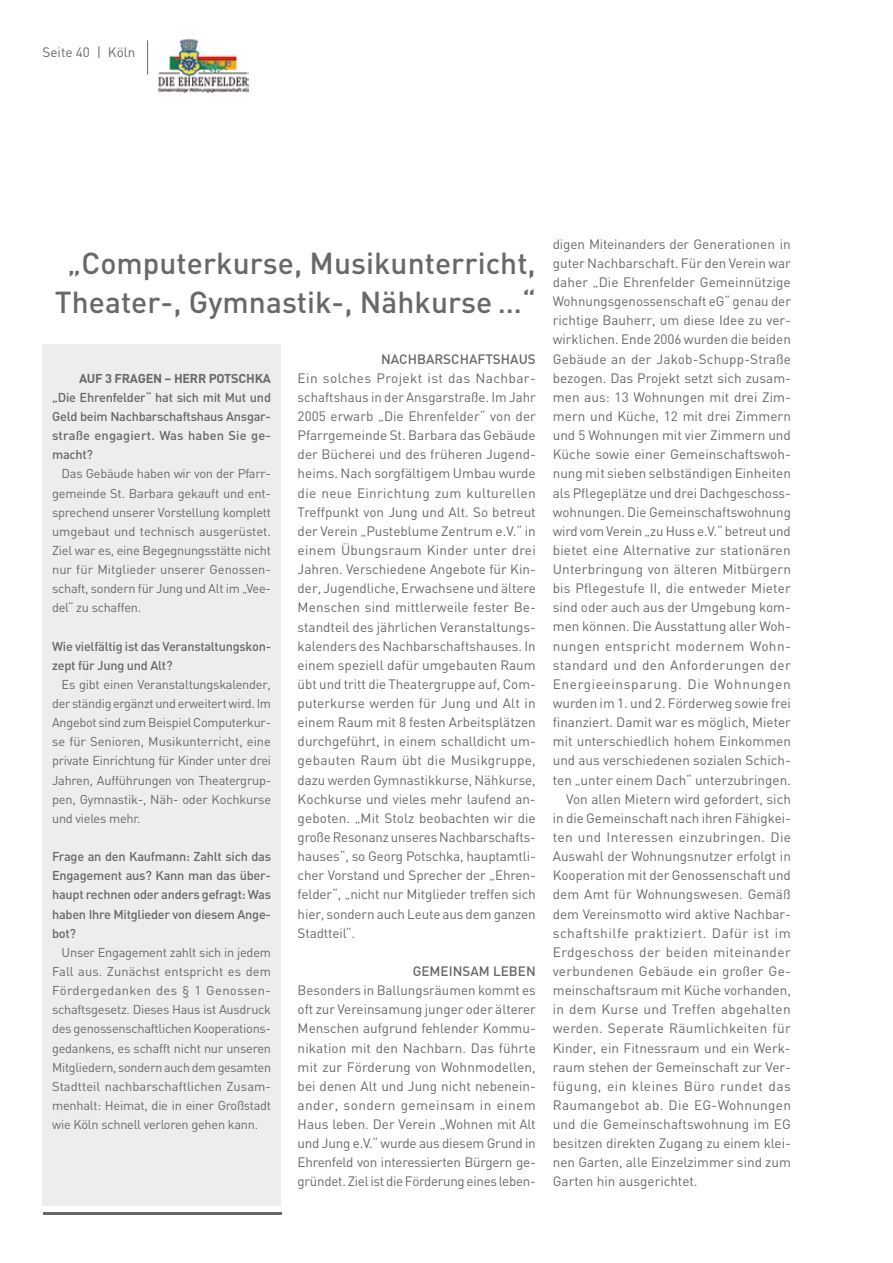
<style>
.page{position:relative;width:893px;height:1263px;background:#fff}
.page>*{position:absolute;margin:0;border:0;box-sizing:border-box;transform-origin:0 0}
.t1{font:500 30px/38.2px "DIN";color:#686868;text-align:center}
.t2{font:13.5px/19.2px "DIN";color:#686868;text-align:justify}
.t3{font:13.5px "DIN";letter-spacing:.02em;color:#686868}
.t4{font:13.5px "DIN";letter-spacing:.025em;color:#686868}
.t5{font:13.5px "DIN";letter-spacing:.035em;color:#686868}
.t6{font:500 13.5px "DIN";color:#686868}
.t7{font:13.5px "DIN";letter-spacing:.03em;color:#686868}
.t8{font:13.5px "DIN";letter-spacing:.04em;color:#686868}
.t9{font:12.75px/19.2px "DIN";letter-spacing:-.02em;color:#686868;text-align:justify}
.t10{font:500 12.75px/19.2px "DIN";letter-spacing:-.02em;color:#686868;text-align:justify}
.t11{font:700 12.75px "DIN";letter-spacing:-.02em;color:#686868}
</style>
<div class="page">
<hr style="left:147px;top:40px;width:1px;height:34px;background:#686868">
<div style="left:43px;top:344px;width:238px;height:861px;background:#ededed"></div>
<hr style="left:44px;top:1212px;width:238px;height:2px;background:#686868">
<img style="left:158px;top:38px;width:91px;height:55px">
<p class="t2" style="left:43px;top:43px;width:94px">Seite 40 | Köln</p>
<h1 class="t1" style="left:55px;top:243px;width:482px">„Computerkurse, Musikunterricht,<br>Theater-, Gymnastik-, Nähkurse …“</h1>
<p class="t11" style="left:79px;top:370px;width:193px">AUF 3 FRAGEN – HERR POTSCHKA</p>
<p class="t10" style="left:52px;top:387px;width:220px">„Die Ehrenfelder“ hat sich mit Mut und Geld beim Nachbarschaftshaus Ansgar&shy;straße engagiert. Was haben Sie ge&shy;macht?</p>
<p class="t9" style="left:52px;top:464px;width:220px;text-indent:10px">Das Gebäude haben wir von der Pfarr&shy;gemeinde St. Barbara gekauft und ent&shy;sprechend unserer Vorstellung komplett umgebaut und technisch ausgerüstet.<br>Ziel war es, eine Begegnungsstätte nicht nur für Mitglieder unserer Genossen&shy;schaft, sondern für Jung und Alt im „Vee&shy;del“ zu schaffen.</p>
<p class="t10" style="left:52px;top:636px;width:220px">Wie vielfältig ist das Veranstaltungskon&shy;zept für Jung und Alt?</p>
<p class="t9" style="left:52px;top:674px;width:221px;text-indent:10px">Es gibt einen Veranstaltungskalender, der ständig ergänzt und erweitert wird. Im Angebot sind zum Beispiel Computerkur&shy;se für Senioren, Musikunterricht, eine private Einrichtung für Kinder unter drei Jahren, Aufführungen von Theatergrup&shy;pen, Gymnastik-, Näh- oder Kochkurse und vieles mehr.</p>
<p class="t10" style="left:52px;top:846px;width:220px">Frage an den Kaufmann: Zahlt sich das Engagement aus? Kann man das über&shy;haupt rechnen oder anders gefragt: Was haben Ihre Mitglieder von diesem Ange&shy;bot?</p>
<p class="t9" style="left:52px;top:942px;width:221px;text-indent:10px">Unser Engagement zahlt sich in jedem Fall aus. Zunächst entspricht es dem Fördergedanken des § 1 Genossen&shy;schaftsgesetz. Dieses Haus ist Ausdruck des genossenschaftlichen Kooperations&shy;gedankens, es schafft nicht nur unseren Mitgliedern, sondern auch dem gesamten Stadtteil nachbarschaftlichen Zusam&shy;menhalt: Heimat, die in einer Großstadt wie Köln schnell verloren gehen kann.</p>
<p class="t6" style="left:381px;top:350px;width:156px">NACHBARSCHAFTSHAUS</p>
<p class="t2" style="left:298px;top:368px;width:240px">Ein solches Projekt ist das Nachbar&shy;schaftshaus in der Ansgarstraße. Im Jahr 2005 erwarb „Die Ehrenfelder“ von der Pfarrgemeinde St. Barbara das Gebäude der Bücherei und des früheren Jugend&shy;heims. Nach sorgfältigem Umbau wurde die neue Einrichtung zum kulturellen Treffpunkt von Jung und Alt. So betreut der Verein „Pusteblume Zentrum e.V.“ in einem Übungsraum Kinder unter drei Jahren. Verschiedene Angebote für Kin&shy;der, Jugendliche, Erwachsene und ältere Menschen sind mittlerweile fester Be&shy;standteil des jährlichen Veranstaltungs&shy;kalenders des Nachbarschaftshauses. In einem speziell dafür umgebauten Raum übt und tritt die Theatergruppe auf, Com&shy;puterkurse werden für Jung und Alt in einem Raum mit 8 festen Arbeitsplätzen durchgeführt, in einem schalldicht um&shy;gebauten Raum übt die Musikgruppe, dazu werden Gymnastikkurse, Nähkurse, Kochkurse und vieles mehr laufend an&shy;geboten. „Mit Stolz beobachten wir die große Resonanz unseres Nachbarschafts&shy;hauses“, so Georg Potschka, hauptamtli&shy;cher Vorstand und Sprecher der „Ehren&shy;felder“, „nicht nur Mitglieder treffen sich hier, sondern auch Leute aus dem ganzen Stadtteil“.</p>
<p class="t6" style="left:413px;top:962px;width:125px">GEMEINSAM LEBEN</p>
<p class="t2" style="left:298px;top:980px;width:240px">Besonders in Ballungsräumen kommt es oft zur Vereinsamung junger oder älterer Menschen aufgrund fehlender Kommu&shy;nikation mit den Nachbarn. Das führte mit zur Förderung von Wohnmodellen, bei denen Alt und Jung nicht nebenein&shy;ander, sondern gemeinsam in einem Haus leben. Der Verein „Wohnen mit Alt und Jung e.V.“ wurde aus diesem Grund in Ehrenfeld von interessierten Bürgern ge&shy;gründet. Ziel ist die Förderung eines leben-</p>
<p class="t2" style="left:553px;top:234px;width:240px">digen Miteinanders der Generationen in</p>
<p class="t2" style="left:553px;top:253px;width:240px">guter Nachbarschaft. Für den Verein war</p>
<p class="t2" style="left:553px;top:272px;width:239px">daher „Die Ehrenfelder Gemeinnützige</p>
<p class="t2" style="left:553px;top:291px;width:240px">Wohnungsgenossenschaft eG“ genau der</p>
<p class="t2" style="left:553px;top:311px;width:240px">richtige Bauherr, um diese Idee zu ver-</p>
<p class="t2" style="left:553px;top:330px;width:240px">wirklichen. Ende 2006 wurden die beiden</p>
<p class="t2" style="left:553px;top:349px;width:240px">Gebäude an der Jakob-Schupp-Straße</p>
<p class="t2" style="left:553px;top:368px;width:240px">bezogen. Das Projekt setzt sich zusam-</p>
<p class="t2" style="left:553px;top:387px;width:240px">men aus: 13 Wohnungen mit drei Zim-</p>
<p class="t2" style="left:553px;top:406px;width:240px">mern und Küche, 12 mit drei Zimmern</p>
<p class="t2" style="left:553px;top:425px;width:240px">und 5 Wohnungen mit vier Zimmern und</p>
<p class="t2" style="left:553px;top:444px;width:240px">Küche sowie einer Gemeinschaftswoh-</p>
<p class="t2" style="left:553px;top:464px;width:240px">nung mit sieben selbständigen Einheiten</p>
<p class="t2" style="left:553px;top:483px;width:240px">als Pflegeplätze und drei Dachgeschoss-</p>
<p class="t2" style="left:553px;top:502px;width:240px">wohnungen. Die Gemeinschaftswohnung</p>
<p class="t2" style="left:553px;top:521px;width:240px">wird vom Verein „zu Huss e.V.“ betreut und</p>
<p class="t2" style="left:553px;top:540px;width:239px">bietet eine Alternative zur stationären</p>
<p class="t2" style="left:553px;top:559px;width:240px">Unterbringung von älteren Mitbürgern</p>
<p class="t2" style="left:553px;top:578px;width:240px">bis Pflegestufe II, die entweder Mieter</p>
<p class="t2" style="left:553px;top:598px;width:240px">sind oder auch aus der Umgebung kom-</p>
<p class="t2" style="left:553px;top:617px;width:240px">men können. Die Ausstattung aller Woh-</p>
<p class="t4" style="left:553px;top:637px;width:240px">nungen entspricht modernem Wohn-</p>
<p class="t4" style="left:553px;top:656px;width:240px">standard und den Anforderungen der</p>
<p class="t8" style="left:553px;top:676px;width:240px">Energieeinsparung. Die Wohnungen</p>
<p class="t2" style="left:553px;top:693px;width:240px">wurden im 1. und 2. Förderweg sowie frei</p>
<p class="t2" style="left:553px;top:712px;width:240px">finanziert. Damit war es möglich, Mieter</p>
<p class="t2" style="left:553px;top:731px;width:240px">mit unterschiedlich hohem Einkommen</p>
<p class="t2" style="left:553px;top:751px;width:240px">und aus verschiedenen sozialen Schich-</p>
<p class="t2" style="left:553px;top:770px;width:240px">ten „unter einem Dach“ unterzubringen.</p>
<p class="t2" style="left:566px;top:789px;width:226px">Von allen Mietern wird gefordert, sich</p>
<p class="t2" style="left:553px;top:808px;width:240px">in die Gemeinschaft nach ihren Fähigkei-</p>
<p class="t4" style="left:553px;top:829px;width:240px">ten und Interessen einzubringen. Die</p>
<p class="t2" style="left:553px;top:846px;width:240px">Auswahl der Wohnungsnutzer erfolgt in</p>
<p class="t2" style="left:553px;top:865px;width:240px">Kooperation mit der Genossenschaft und</p>
<p class="t2" style="left:553px;top:885px;width:239px">dem Amt für Wohnungswesen. Gemäß</p>
<p class="t2" style="left:553px;top:904px;width:240px">dem Vereinsmotto wird aktive Nachbar-</p>
<p class="t5" style="left:553px;top:924px;width:239px">schaftshilfe praktiziert. Dafür ist im</p>
<p class="t7" style="left:553px;top:943px;width:239px">Erdgeschoss der beiden miteinander</p>
<p class="t3" style="left:553px;top:963px;width:240px">verbundenen Gebäude ein großer Ge-</p>
<p class="t2" style="left:553px;top:980px;width:240px">meinschaftsraum mit Küche vorhanden,</p>
<p class="t3" style="left:553px;top:1001px;width:239px">in dem Kurse und Treffen abgehalten</p>
<p class="t3" style="left:553px;top:1020px;width:239px">werden. Seperate Räumlichkeiten für</p>
<p class="t2" style="left:553px;top:1038px;width:239px">Kinder, ein Fitnessraum und ein Werk-</p>
<p class="t2" style="left:553px;top:1057px;width:240px">raum stehen der Gemeinschaft zur Ver-</p>
<p class="t5" style="left:553px;top:1077px;width:240px">fügung, ein kleines Büro rundet das</p>
<p class="t3" style="left:553px;top:1096px;width:240px">Raumangebot ab. Die EG-Wohnungen</p>
<p class="t2" style="left:553px;top:1114px;width:240px">und die Gemeinschaftswohnung im EG</p>
<p class="t2" style="left:553px;top:1133px;width:240px">besitzen direkten Zugang zu einem klei-</p>
<p class="t2" style="left:553px;top:1152px;width:240px">nen Garten, alle Einzelzimmer sind zum</p>
<p class="t2" style="left:553px;top:1172px;width:146px">Garten hin ausgerichtet.</p>
</div>
